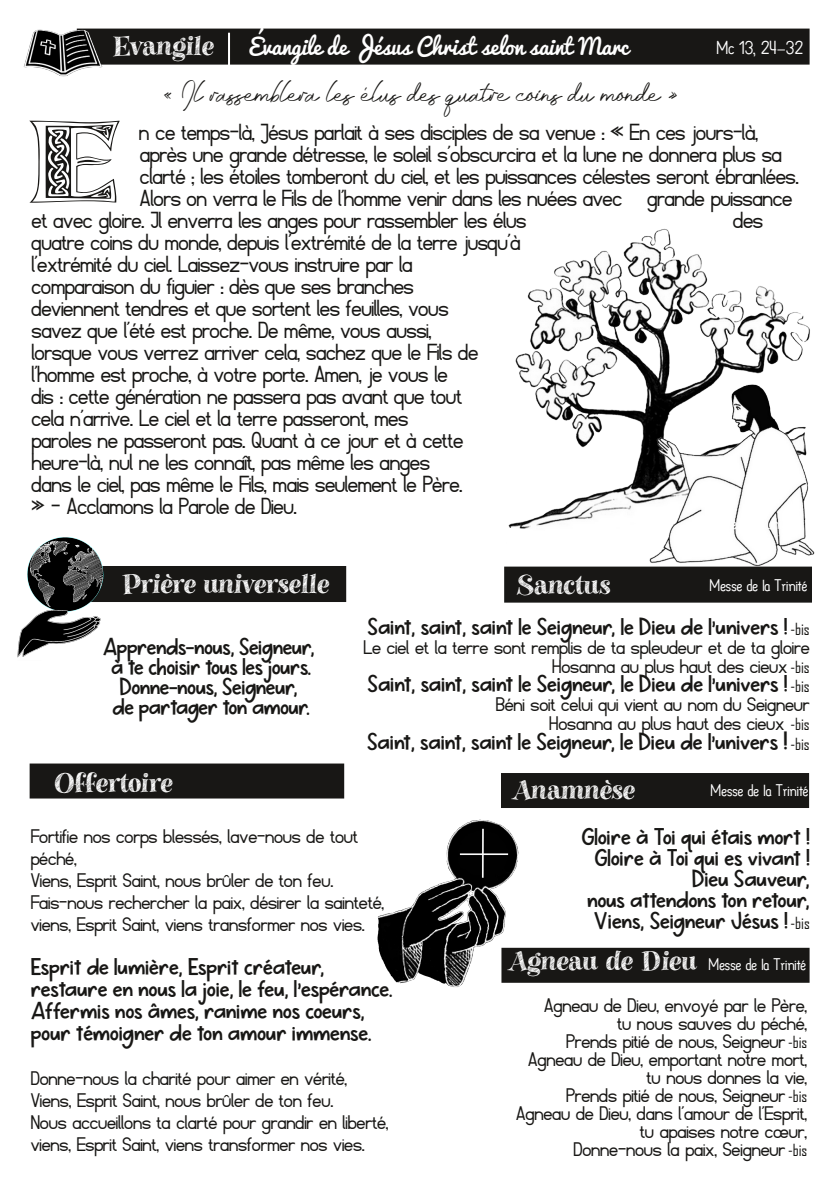
<style>
.page{position:relative;width:840px;height:1191px;background:#fff}
.page>*{position:absolute;margin:0;border:0;box-sizing:border-box;transform-origin:0 0}
.t1{font:118.2px "Arial";color:#181715}
.t2{font:82px "Celticmd Decorative W Drop Caps";color:#181715;scale:1.24 1}
.t3{font:46px "Monday Routines";letter-spacing:-.025em;color:#181715;scale:.8 1}
.t4{font:26px/22px "Fibel Sued";letter-spacing:-.015em;color:#181715}
.t5{font:26px "Gavabon";letter-spacing:-.005em;color:#fff}
.t6{font:22px/18px "Fibel Sued";letter-spacing:-.005em;color:#181715;text-align:right}
.t7{font:22px/21px "KG Ever Since New York";letter-spacing:-.005em;color:#181715;text-align:center}
.t8{font:22px "Pacifico";letter-spacing:-.005em;color:#fff}
.t9{font:20px "Arpoador";letter-spacing:-.005em;color:#fff}
.t10{font:18px "Arpoador";letter-spacing:-.005em;color:#fff}
.s1{font-family:"Agency FB";font-size:16px}
.s2{font-size:24px}
.s3{font-family:"Gavabon";font-size:26px}
</style>
<div class="page">
<img style="left:508px;top:228px;width:307px;height:349px">
<div style="left:78px;top:30px;width:730px;height:34px;background:#181715"></div>
<div style="left:77px;top:29px;width:732px;height:36px;border:2px solid #181715"></div>
<img style="left:23px;top:28px;width:83px;height:49px">
<div style="left:505px;top:567px;width:305px;height:34px;background:#181715"></div>
<div style="left:504px;top:566px;width:307px;height:36px;border:2px solid #181715"></div>
<hr style="left:228px;top:33px;width:2px;height:36px;background:#fff">
<div style="left:501px;top:774px;width:306px;height:33px;background:#181715"></div>
<div style="left:500px;top:773px;width:308px;height:35px;border:2px solid #181715"></div>
<div style="left:81px;top:567px;width:264px;height:34px;background:#181715"></div>
<div style="left:80px;top:566px;width:266px;height:36px;border:2px solid #181715"></div>
<img style="left:27px;top:537px;width:81px;height:71px">
<img style="left:17px;top:608px;width:84px;height:50px">
<div style="left:31px;top:764px;width:312px;height:33px;background:#181715"></div>
<div style="left:30px;top:763px;width:314px;height:35px;border:2px solid #181715"></div>
<div style="left:502px;top:948px;width:306px;height:33px;background:#181715"></div>
<div style="left:501px;top:947px;width:308px;height:35px;border:2px solid #181715"></div>
<img style="left:377px;top:819px;width:147px;height:168px">
<p class="t5" style="left:113px;top:30px;width:103px">Evangile</p>
<p class="t8" style="left:249px;top:35px;width:381px">Évangile de Jésus Christ selon saint Marc</p>
<h3 class="t3" style="left:162px;top:58px;width:646px">« Il rassemblera les élus des quatre coins du monde »</h3>
<p class="t9" style="left:716px;top:39px;width:88px">Mc 13, 24-32</p>
<h2 class="t2" style="left:29px;top:140px;width:78px">E</h2>
<h1 class="t1" style="left:30px;top:99px;width:78px">E</h1>
<p class="t4" style="left:139px;top:121px;width:620px">n ce temps-là, Jésus parlait à ses disciples de sa venue : « En ces jours-là,</p>
<p class="t4" style="left:140px;top:143px;width:643px">après une grande détresse, le soleil s’obscurcira et la lune ne donnera plus sa</p>
<p class="t4" style="left:140px;top:165px;width:660px">clarté ; les étoiles tomberont du ciel, et les puissances célestes seront ébranlées.</p>
<p class="t4" style="left:140px;top:187px;width:653px">Alors on verra le Fils de l’homme venir dans les nuées avec grande puissance</p>
<p class="t4" style="left:31px;top:209px;width:496px">et avec gloire. Il enverra les anges pour rassembler les élus</p>
<p class="t4" style="left:732px;top:209px;width:31px">des</p>
<p class="t4" style="left:31px;top:231px;width:490px">quatre coins du monde, depuis l’extrémité de la terre jusqu’à l’extrémité du ciel. Laissez-vous instruire par la comparaison du figuier : dès que ses branches<br>deviennent tendres et que sortent les feuiles, vous<br>savez que l’été est proche. De même, vous aussi,<br>lorsque vous verrez arriver cela, sachez que le Fils de l’homme est proche, à votre porte. Amen, je vous le<br>dis : cette génération ne passera pas avant que tout<br>cela n’arrive. Le ciel et la terre passeront, mes<br>paroles ne passeront pas. Quant à ce jour et à cette heure-là, nul ne les connaît, pas même les anges<br>dans le ciel, pas même le Fils, mais seulement le Père.<br>» – Acclamons la Parole de Dieu.</p>
<p class="t5" style="left:122px;top:568px;width:208px">Prière universelle</p>
<p class="t7" style="left:103px;top:637px;width:213px;line-height:20px">Apprends-nous, Seigneur, à te choisir tous les jours.<br>Donne-nous, Seigneur,<br>de partager ton amour.</p>
<p class="t5" style="left:516px;top:569px;width:96px">Sanctus</p>
<p class="t10" style="left:709px;top:577px;width:99px">Messe de la Trinité</p>
<p class="t7" style="left:367px;top:618px;width:443px">Saint, saint, saint le Seigneur, le Dieu de l’univers ! <span class="s1">‐bis</span></p>
<p class="t6" style="left:363px;top:638px;width:447px;line-height:19px">Le ciel et la terre sont remplis de ta spleudeur et de ta gloire<br>Hosanna au plus haut des cieux <span class="s1">‐bis</span></p>
<p class="t7" style="left:367px;top:675px;width:443px">Saint, saint, saint le Seigneur, le Dieu de l’univers ! <span class="s1">‐bis</span></p>
<p class="t6" style="left:495px;top:695px;width:315px;line-height:19px">Béni soit celui qui vient au nom du Seigneur<br>Hosanna au plus haut des cieux <span class="s1">‐bis</span></p>
<p class="t7" style="left:367px;top:732px;width:443px">Saint, saint, saint le Seigneur, le Dieu de l’univers <span class="s2">!</span> <span class="s1">‐bis</span></p>
<p class="t5" style="left:55px;top:767px;width:120px">Offertoire</p>
<p class="t6" style="left:31px;top:825px;width:354px;line-height:22px;text-align:left">Fortifie nos corps blessés, lave-nous de tout péché,<br>Viens, Esprit Saint, nous brûler de ton feu.<br>Fais-nous rechercher la paix, désirer la sainteté, viens, Esprit Saint, viens transformer nos vies.</p>
<p class="t7" style="left:31px;top:956px;width:363px;line-height:22px;text-align:left">Esprit de lumière, Esprit créateur, restaure en nous la joie, le feu, l’espérance.<br>Affermis nos âmes, ranime nos coeurs, pour témoigner de ton amour immense.</p>
<p class="t6" style="left:31px;top:1067px;width:359px;line-height:22px;text-align:left">Donne-nous la charité pour aimer en vérité, Viens, Esprit Saint, nous brûler de ton feu.<br>Nous accueillons ta clarté pour grandir en liberté, viens, Esprit Saint, viens transformer nos vies.</p>
<p class="t5" style="left:513px;top:774px;width:124px">Anamnèse</p>
<p class="t7" style="left:581px;top:827px;width:229px;text-align:right">Gloire à Toi qui étais mort !<br>Gloire à Toi qui es vivant !<br>Dieu Sauveur,<br>nous attendons ton retour,<br>Viens, Seigneur Jésus ! <span class="s1">‐bis</span></p>
<p class="t10" style="left:710px;top:782px;width:99px">Messe de la Trinité</p>
<p class="t10" style="left:509px;top:956px;width:298px"><span class="s3">Agneau de Dieu</span> Messe de la Trinité</p>
<p class="t6" style="left:516px;top:997px;width:292px">Agneau de Dieu, envoyé par le Père,<br>tu nous sauves du péché,<br>Prends pitié de nous, Seigneur <span class="s1">‐bis<br></span>Agneau de Dieu, emportant notre mort, tu nous donnes la vie,<br>Prends pitié de nous, Seigneur <span class="s1">‐bis<br></span>Agneau de Dieu, dans l’amour de l’Esprit, tu apaises notre cœur,<br>Donne-nous la paix, Seigneur <span class="s1">‐bis</span></p>
</div>
